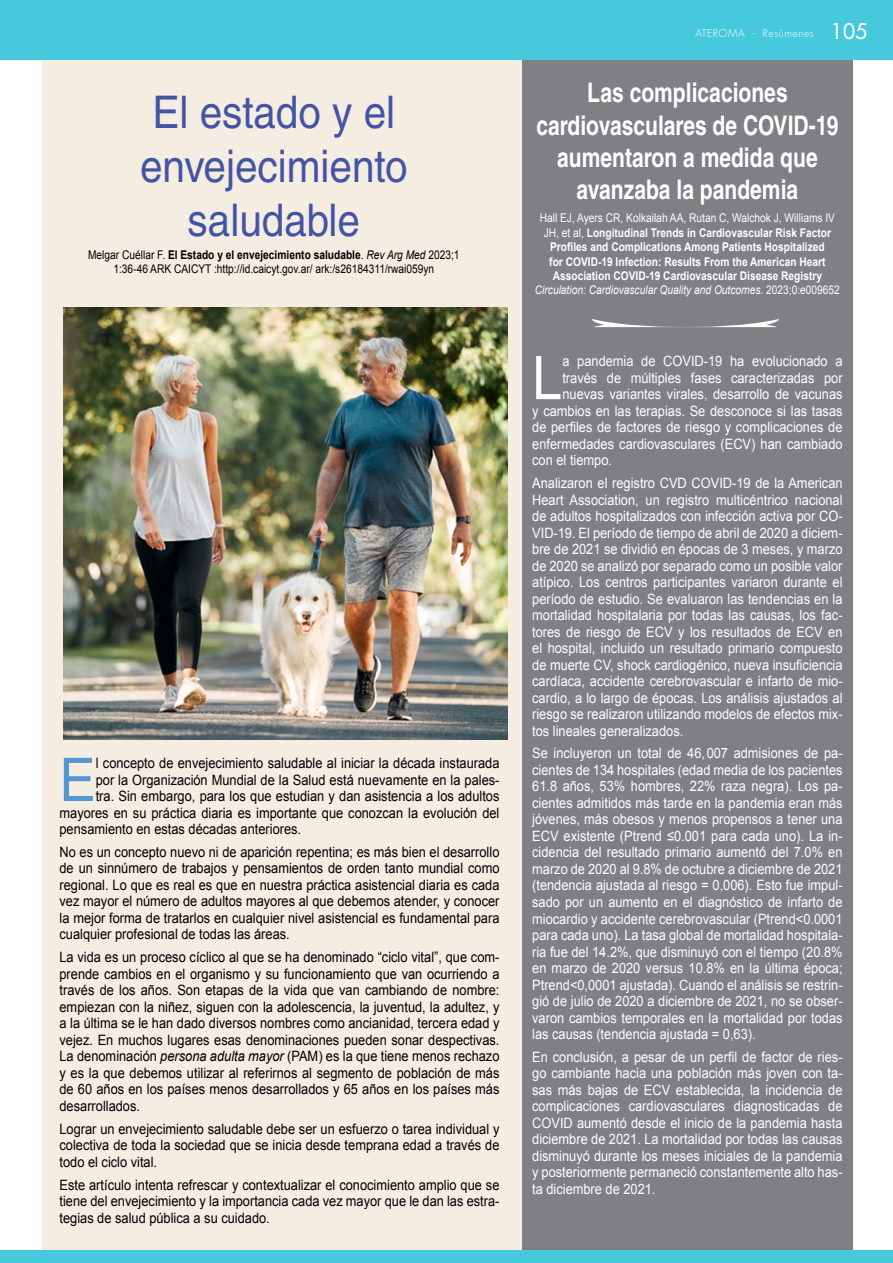
<style>
.page{position:relative;width:893px;height:1263px;background:#fff}
.page>*{position:absolute;margin:0;border:0;box-sizing:border-box;transform-origin:0 0}
.t1{font:60.3px "Arial";color:#fff;scale:.9 1}
.t2{font:60.3px "Arial";color:#5597d1;scale:.9 1}
.t3{font:45px/54px "Helvetica LT Std";color:#4454a5;text-align:center;scale:.9 1}
.t4{font:700 27px/32.4px "Helvetica LT Std";color:#fff;text-align:center;scale:.78 1}
.t5{font:14.25px/16.5px "Arial";color:#fff;text-align:justify;scale:.9 1}
.t6{font:14.25px/16.5px "Arial";color:#000;text-align:justify;scale:.9 1}
.t7{font:700 12px/14.4px "Arial";color:#fff;text-align:center;scale:.85 1}
.t8{font:12px/14.4px "Arial";color:#000;text-align:center;scale:.85 1}
.t9{font:300 10.5px "Futura Std";letter-spacing:.05em;color:#fff}
.s1{font-weight:700}
.s2{font-style:italic}
.s3{font-weight:500;font-size:21px}
.s4{font-weight:400}
.s5{font-weight:400;font-style:italic}
</style>
<div class="page">
<div style="left:43px;top:55px;width:480px;height:1197px;background:#f5ece2"></div>
<img style="left:64px;top:307px;width:443px;height:433px">
<div style="left:522px;top:55px;width:330px;height:1194px;background:#7e8083"></div>
<div style="left:0;top:0;width:893px;height:60px;background:#46c9dd"></div>
<div style="left:0;top:1250px;width:893px;height:13px;background:#46c9dd"></div>
<svg style="left:592px;top:319px;width:187px;height:8px"></svg>
<h2 class="t3" style="left:140px;top:85px;width:299px">El estado y el envejecimiento saludable</h2>
<p class="t8" style="left:88px;top:248px;width:439px">Melgar Cuéllar F. <span class="s1">El Estado y el envejecimiento saludable</span>. <span class="s2">Rev Arg Med</span> 2023;1<br>1:36-46 ARK CAICYT :http://id.caicyt.gov.ar/ ark:/s26184311/rwai059yn</p>
<h1 class="t2" style="left:60px;top:740px;width:42px">E</h1>
<p class="t6" style="left:96px;top:755px;width:450px">l concepto de envejecimiento saludable al iniciar la década instaurada</p>
<p class="t6" style="left:96px;top:771px;width:450px">por la Organización Mundial de la Salud está nuevamente en la pales-</p>
<p class="t6" style="left:96px;top:788px;width:450px">tra. Sin embargo, para los que estudian y dan asistencia a los adultos</p>
<p class="t6" style="left:60px;top:804px;width:490px">mayores en su práctica diaria es importante que conozcan la evolución del</p>
<p class="t6" style="left:60px;top:821px;width:270px">pensamiento en estas décadas anteriores.</p>
<p class="t6" style="left:60px;top:844px;width:490px">No es un concepto nuevo ni de aparición repentina; es más bien el desarrollo de un sinnúmero de trabajos y pensamientos de orden tanto mundial como regional. Lo que es real es que en nuestra práctica asistencial diaria es cada vez mayor el número de adultos mayores al que debemos atender, y conocer la mejor forma de tratarlos en cualquier nivel asistencial es fundamental para cualquier profesional de todas las áreas.</p>
<p class="t6" style="left:60px;top:949px;width:490px">La vida es un proceso cíclico al que se ha denominado “ciclo vital”, que com&shy;prende cambios en el organismo y su funcionamiento que van ocurriendo a través de los años. Son etapas de la vida que van cambiando de nombre: empiezan con la niñez, siguen con la adolescencia, la juventud, la adultez, y a la última se le han dado diversos nombres como ancianidad, tercera edad y vejez. En muchos lugares esas denominaciones pueden sonar despectivas.<br>La denominación <span class="s2">persona adulta mayor</span> (PAM) es la que tiene menos rechazo y es la que debemos utilizar al referirnos al segmento de población de más de 60 años en los países menos desarrollados y 65 años en los países más desarrollados.</p>
<p class="t6" style="left:60px;top:1120px;width:490px">Lograr un envejecimiento saludable debe ser un esfuerzo o tarea individual y colectiva de toda la sociedad que se inicia desde temprana edad a través de todo el ciclo vital.</p>
<p class="t6" style="left:60px;top:1176px;width:490px">Este artículo intenta refrescar y contextualizar el conocimiento amplio que se tiene del envejecimiento y la importancia cada vez mayor que le dan las estra&shy;tegias de salud pública a su cuidado.</p>
<p class="t9" style="left:695px;top:26px;width:173px">ATEROMA - Resúmenes <span class="s3">105</span></p>
<h3 class="t4" style="left:536px;top:76px;width:389px">Las complicaciones cardiovasculares de COVID-19 aumentaron a medida que avanzaba la pandemia</h3>
<p class="t7" style="left:535px;top:211px;width:360px"><span class="s4">Hall EJ, Ayers CR, Kolkailah AA, Rutan C, Walchok J, Williams IV JH, et al,</span> Longitudinal Trends in Cardiovascular Risk Factor Profiles and Complications Among Patients Hospitalized<br>for COVID-19 Infection: Results From the American Heart Association COVID-19 Cardiovascular Disease Registry <span class="s5">Circulation: Cardiovascular Quality and Outcomes.</span> <span class="s4">2023;0:e009652</span></p>
<h1 class="t1" style="left:532px;top:338px;width:35px">L</h1>
<p class="t5" style="left:562px;top:353px;width:313px">a pandemia de COVID-19 ha evolucionado a</p>
<p class="t5" style="left:562px;top:370px;width:313px">través de múltiples fases caracterizadas por</p>
<p class="t5" style="left:562px;top:386px;width:313px">nuevas variantes virales, desarrollo de vacunas</p>
<p class="t5" style="left:532px;top:403px;width:346px">y cambios en las terapias. Se desconoce si las tasas</p>
<p class="t5" style="left:532px;top:419px;width:346px">de perfiles de factores de riesgo y complicaciones de</p>
<p class="t5" style="left:532px;top:436px;width:346px">enfermedades cardiovasculares (ECV) han cambiado</p>
<p class="t5" style="left:532px;top:452px;width:90px">con el tiempo.</p>
<p class="t5" style="left:532px;top:475px;width:346px">Analizaron el registro CVD COVID-19 de la American Heart Association, un registro multicéntrico nacional de adultos hospitalizados con infección activa por CO-VID-19. El período de tiempo de abril de 2020 a diciem&shy;bre de 2021 se dividió en épocas de 3 meses, y marzo de 2020 se analizó por separado como un posible valor atípico. Los centros participantes variaron durante el período de estudio. Se evaluaron las tendencias en la mortalidad hospitalaria por todas las causas, los fac&shy;tores de riesgo de ECV y los resultados de ECV en el hospital, incluido un resultado primario compuesto de muerte CV, shock cardiogénico, nueva insuficiencia cardíaca, accidente cerebrovascular e infarto de mio&shy;cardio, a lo largo de épocas. Los análisis ajustados al riesgo se realizaron utilizando modelos de efectos mix&shy;tos lineales generalizados.</p>
<p class="t5" style="left:532px;top:745px;width:346px">Se incluyeron un total de 46,007 admisiones de pa&shy;cientes de 134 hospitales (edad media de los pacientes 61.8 años, 53% hombres, 22% raza negra). Los pa&shy;cientes admitidos más tarde en la pandemia eran más jóvenes, más obesos y menos propensos a tener una ECV existente (Ptrend ≤0.001 para cada uno). La in&shy;cidencia del resultado primario aumentó del 7.0% en marzo de 2020 al 9.8% de octubre a diciembre de 2021 (tendencia ajustada al riesgo = 0,006). Esto fue impul&shy;sado por un aumento en el diagnóstico de infarto de miocardio y accidente cerebrovascular (Ptrend&lt;0.0001 para cada uno). La tasa global de mortalidad hospitala&shy;ria fue del 14.2%, que disminuyó con el tiempo (20.8% en marzo de 2020 versus 10.8% en la última época; Ptrend&lt;0,0001 ajustada). Cuando el análisis se restrin&shy;gió de julio de 2020 a diciembre de 2021, no se obser&shy;varon cambios temporales en la mortalidad por todas las causas (tendencia ajustada = 0,63).</p>
<p class="t5" style="left:532px;top:1049px;width:346px">En conclusión, a pesar de un perfil de factor de ries&shy;go cambiante hacia una población más joven con ta&shy;sas más bajas de ECV establecida, la incidencia de complicaciones cardiovasculares diagnosticadas de COVID aumentó desde el inicio de la pandemia hasta diciembre de 2021. La mortalidad por todas las causas disminuyó durante los meses iniciales de la pandemia y posteriormente permaneció constantemente alto has&shy;ta diciembre de 2021.</p>
</div>
